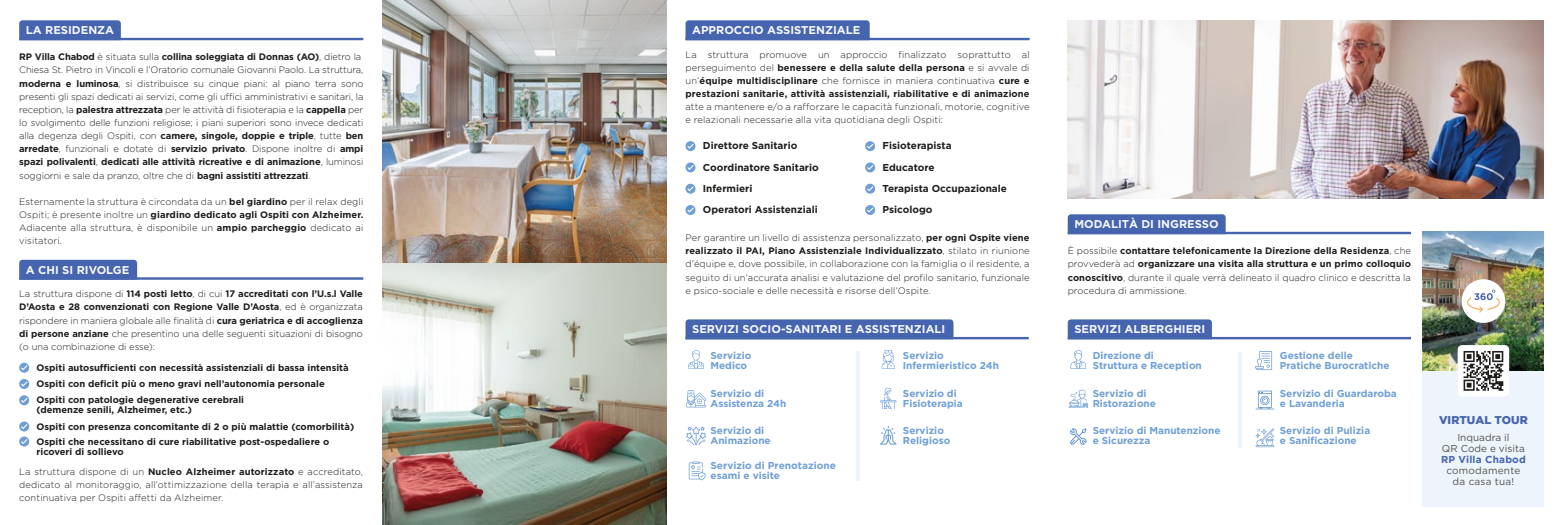
<style>
.page{position:relative;width:1563px;height:525px;background:#fff}
.page>*{position:absolute;margin:0;border:0;box-sizing:border-box;transform-origin:0 0}
.t1{font:700 11.25px "Gotham";color:rgb(255 255 255/.95)}
.t2{font:900 11.25px "Gotham";color:#4665ae}
.t3{font:700 10px/10px "Gotham";color:#6e9fd5}
.t4{font:700 10px/21.2px "Gotham";color:#1d1d1b}
.t5{font:10px/11.1px "Gotham";color:#535252;text-align:center}
.t6{font:10px/11.1px "Gotham";letter-spacing:.02em;color:#535252;text-align:center}
.t7{font:700 10px "Gotham";letter-spacing:.02em;color:#4665ae}
.t8{font:300 9.38px/13.1px "Gotham";letter-spacing:-.01em;color:#1d1d1b;text-align:justify}
.t9{font:700 9.38px/13.1px "Gotham";color:#1d1d1b;text-align:justify}
.t10{font:300 9.38px/13.1px "Gotham";letter-spacing:.01em;color:#1d1d1b}
.s1{font-weight:700}
.s2{font-weight:300}
</style>
<div class="page">
<div style="left:1423px;top:234px;width:121px;height:273px;background:#eef4fb"></div>
<img style="left:1423px;top:232px;width:121px;height:138px">
<svg style="left:1067px;top:214px;width:344px;height:20px"></svg>
<div style="left:1457px;top:345px;width:52px;height:51px;background:#fff;border-radius:4px"></div>
<svg style="left:1463px;top:351px;width:40px;height:39px"></svg>
<div style="left:1461px;top:279px;width:44px;height:44px;background:#fff;border-radius:50%"></div>
<svg style="left:1467px;top:289px;width:32px;height:23px"></svg>
<svg style="left:1067px;top:319px;width:344px;height:20px"></svg>
<svg style="left:1255px;top:351px;width:17px;height:19px"></svg>
<svg style="left:1070px;top:428px;width:17px;height:16px"></svg>
<svg style="left:1255px;top:428px;width:19px;height:19px"></svg>
<svg style="left:1069px;top:389px;width:19px;height:18px"></svg>
<svg style="left:1255px;top:390px;width:19px;height:19px"></svg>
<svg style="left:1070px;top:350px;width:16px;height:18px"></svg>
<img style="left:382px;top:0;width:284px;height:524px">
<hr style="left:1238px;top:351px;width:4px;height:96px;background:#eef4fb">
<hr style="left:856px;top:351px;width:3px;height:129px;background:#eef4fb">
<img style="left:1067px;top:20px;width:477px;height:178px">
<svg style="left:880px;top:387px;width:16px;height:22px"></svg>
<svg style="left:19px;top:362px;width:10px;height:10px"></svg>
<svg style="left:21px;top:365px;width:6px;height:5px"></svg>
<svg style="left:19px;top:395px;width:10px;height:10px"></svg>
<svg style="left:21px;top:397px;width:6px;height:5px"></svg>
<svg style="left:19px;top:379px;width:10px;height:10px"></svg>
<svg style="left:21px;top:381px;width:6px;height:5px"></svg>
<svg style="left:19px;top:421px;width:10px;height:10px"></svg>
<svg style="left:21px;top:424px;width:6px;height:5px"></svg>
<svg style="left:19px;top:436px;width:10px;height:10px"></svg>
<svg style="left:21px;top:439px;width:6px;height:5px"></svg>
<svg style="left:19px;top:20px;width:344px;height:20px"></svg>
<svg style="left:19px;top:260px;width:344px;height:19px"></svg>
<svg style="left:685px;top:20px;width:344px;height:20px"></svg>
<svg style="left:685px;top:319px;width:344px;height:20px"></svg>
<svg style="left:686px;top:390px;width:20px;height:17px"></svg>
<svg style="left:882px;top:350px;width:13px;height:18px"></svg>
<svg style="left:686px;top:426px;width:20px;height:19px"></svg>
<svg style="left:688px;top:350px;width:16px;height:18px"></svg>
<svg style="left:865px;top:141px;width:10px;height:10px"></svg>
<svg style="left:867px;top:144px;width:6px;height:5px"></svg>
<svg style="left:865px;top:162px;width:10px;height:10px"></svg>
<svg style="left:867px;top:165px;width:6px;height:5px"></svg>
<svg style="left:865px;top:205px;width:10px;height:10px"></svg>
<svg style="left:867px;top:207px;width:6px;height:5px"></svg>
<svg style="left:865px;top:184px;width:10px;height:10px"></svg>
<svg style="left:867px;top:186px;width:6px;height:5px"></svg>
<svg style="left:685px;top:141px;width:10px;height:10px"></svg>
<svg style="left:687px;top:144px;width:7px;height:5px"></svg>
<svg style="left:685px;top:162px;width:10px;height:10px"></svg>
<svg style="left:687px;top:165px;width:7px;height:5px"></svg>
<svg style="left:685px;top:205px;width:10px;height:10px"></svg>
<svg style="left:687px;top:207px;width:7px;height:5px"></svg>
<svg style="left:685px;top:184px;width:10px;height:10px"></svg>
<svg style="left:687px;top:186px;width:7px;height:5px"></svg>
<svg style="left:689px;top:461px;width:16px;height:19px"></svg>
<svg style="left:880px;top:426px;width:16px;height:18px"></svg>
<p class="t1" style="left:26px;top:24px;width:90px">LA RESIDENZA</p>
<p class="t8" style="left:19px;top:50px;width:346px;text-align:left"><span class="s1">RP Villa Chabod</span> è situata sulla <span class="s1">collina soleggiata di Donnas (AO)</span>, dietro la Chiesa St. Pietro in Vincoli e l’Oratorio comunale Giovanni Paolo. La struttura, <span class="s1">moderna e luminosa</span>, si distribuisce su cinque piani: al piano terra sono presenti gli spazi dedicati ai servizi, come gli uffici amministrativi e sanitari, la reception, la <span class="s1">palestra attrezzata</span> per le attività di fisioterapia e la <span class="s1">cappella</span> per lo svolgimento delle funzioni religiose; i piani superiori sono invece dedicati alla degenza degli Ospiti, con <span class="s1">camere, singole, doppie e triple</span>, tutte <span class="s1">ben arredate</span>, funzionali e dotate di <span class="s1">servizio privato</span>. Dispone inoltre di <span class="s1">ampi spazi polivalenti</span>, <span class="s1">dedicati alle attività ricreative e di animazione</span>, luminosi soggiorni e sale da pranzo, oltre che di <span class="s1">bagni assistiti attrezzati</span>.</p>
<p class="t8" style="left:19px;top:195px;width:346px">Esternamente la struttura è circondata da un <span class="s1">bel giardino</span> per il relax degli Ospiti; è presente inoltre un <span class="s1">giardino dedicato agli Ospiti con Alzheimer.<br></span>Adiacente alla struttura, è disponibile un <span class="s1">ampio parcheggio</span> dedicato ai visitatori.</p>
<p class="t1" style="left:26px;top:263px;width:105px">A CHI SI RIVOLGE</p>
<p class="t8" style="left:19px;top:287px;width:345px">La struttura dispone di <span class="s1">114 posti letto</span>, di cui <span class="s1">17 accreditati con l’U.s.l Valle D’Aosta e 28 convenzionati con Regione Valle D’Aosta</span>, ed è organizzata rispondere in maniera globale alle finalità di <span class="s1">cura geriatrica e di accoglienza di persone anziane</span> che presentino una delle seguenti situazioni di bisogno (o una combinazione di esse):</p>
<p class="t9" style="left:37px;top:360px;width:313px">Ospiti autosufficienti con necessità assistenziali di bassa intensità</p>
<p class="t9" style="left:37px;top:394px;width:209px;line-height:10px">Ospiti con patologie degenerative cerebrali (demenze senili, Alzheimer, etc.)</p>
<p class="t9" style="left:37px;top:376px;width:290px">Ospiti con deficit più o meno gravi nell’autonomia personale</p>
<p class="t9" style="left:37px;top:418px;width:319px;line-height:15px">Ospiti con presenza concomitante di 2 o più malattie (comorbilità)<br>Ospiti che necessitano di cure riabilitative post-ospedaliere o</p>
<p class="t9" style="left:37px;top:444px;width:89px">ricoveri di sollievo</p>
<p class="t8" style="left:19px;top:464px;width:345px">La struttura dispone di un <span class="s1">Nucleo Alzheimer autorizzato</span> e accreditato, dedicato al monitoraggio, all’ottimizzazione della terapia e all’assistenza continuativa per Ospiti affetti da Alzheimer.</p>
<p class="t1" style="left:692px;top:24px;width:170px">APPROCCIO ASSISTENZIALE</p>
<p class="t9" style="left:685px;top:48px;width:346px"><span class="s2">La struttura promuove un approccio finalizzato soprattutto al perseguimento del</span> benessere e della salute della persona <span class="s2">e si avvale di un’</span>équipe multidisciplinare <span class="s2">che fornisce in maniera continuativa</span> cure e prestazioni sanitarie, attività assistenziali, riabilitative e di animazione</p>
<p class="t10" style="left:685px;top:100px;width:346px">atte a mantenere e/o a rafforzare le capacità funzionali, motorie, cognitive e relazionali necessarie alla vita quotidiana degli Ospiti:</p>
<p class="t4" style="left:703px;top:135px;width:117px">Direttore Sanitario<br>Coordinatore Sanitario</p>
<p class="t4" style="left:703px;top:199px;width:116px">Operatori Assistenziali</p>
<p class="t4" style="left:703px;top:177px;width:51px">Infermieri</p>
<p class="t4" style="left:882px;top:135px;width:71px">Fisioterapista<br>Educatore</p>
<p class="t4" style="left:882px;top:199px;width:51px">Psicologo</p>
<p class="t4" style="left:882px;top:177px;width:126px">Terapista Occupazionale</p>
<p class="t8" style="left:685px;top:231px;width:346px">Per garantire un livello di assistenza personalizzato, <span class="s1">per ogni Ospite viene realizzato il PAI, Piano Assistenziale Individualizzato</span>, stilato in riunione d’équipe e, dove possibile, in collaborazione con la famiglia o il residente, a seguito di un’accurata analisi e valutazione del profilo sanitario, funzionale e psico-sociale e delle necessità e risorse dell’Ospite.</p>
<p class="t1" style="left:692px;top:323px;width:255px">SERVIZI SOCIO-SANITARI E ASSISTENZIALI</p>
<p class="t3" style="left:710px;top:349px;width:43px">Servizio<br>Medico</p>
<p class="t3" style="left:903px;top:349px;width:97px">Servizio<br>Infermieristico 24h</p>
<p class="t3" style="left:710px;top:388px;width:77px">Servizio di<br>Assistenza 24h</p>
<p class="t3" style="left:903px;top:388px;width:61px">Servizio di<br>Fisioterapia</p>
<p class="t3" style="left:710px;top:425px;width:62px">Servizio di<br>Animazione</p>
<p class="t3" style="left:903px;top:425px;width:49px">Servizio<br>Religioso</p>
<p class="t3" style="left:710px;top:460px;width:127px">Servizio di Prenotazione esami e visite</p>
<p class="t1" style="left:1074px;top:218px;width:146px">MODALITÀ DI INGRESSO</p>
<p class="t9" style="left:1067px;top:244px;width:345px"><span class="s2">È possibile</span> contattare telefonicamente la Direzione della Residenza<span class="s2">, che provvederà ad</span> organizzare una visita alla struttura e un primo colloquio conoscitivo<span class="s2">, durante il quale verrà delineato il quadro clinico e descritta la procedura di ammissione.</span></p>
<p class="t1" style="left:1074px;top:323px;width:132px">SERVIZI ALBERGHIERI</p>
<p class="t3" style="left:1092px;top:349px;width:111px">Direzione di<br>Struttura e Reception</p>
<p class="t3" style="left:1280px;top:349px;width:111px">Gestione delle<br>Pratiche Burocratiche</p>
<p class="t3" style="left:1092px;top:388px;width:65px">Servizio di<br>Ristorazione</p>
<p class="t3" style="left:1280px;top:388px;width:118px">Servizio di Guardaroba e Lavanderia</p>
<p class="t3" style="left:1092px;top:425px;width:129px">Servizio di Manutenzione e Sicurezza</p>
<p class="t3" style="left:1280px;top:425px;width:92px">Servizio di Pulizia e Sanificazione</p>
<p class="t2" style="left:1439px;top:413px;width:90px">VIRTUAL TOUR</p>
<p class="t5" style="left:1442px;top:431px;width:84px">Inquadra il<br>QR Code e visita</p>
<p class="t7" style="left:1441px;top:453px;width:86px">RP Villa Chabod</p>
<p class="t6" style="left:1446px;top:464px;width:75px">comodamente da casa tua!</p>
</div>
